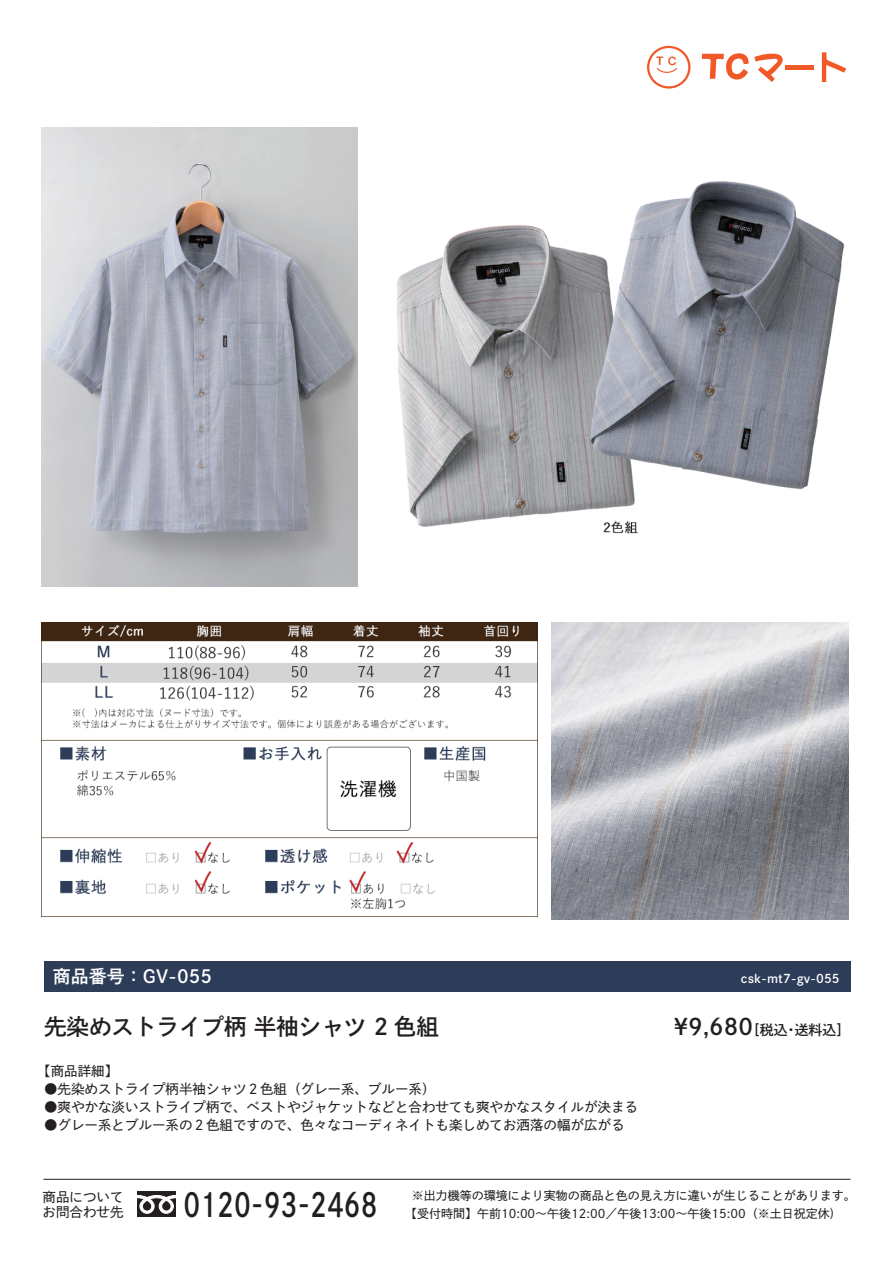
<style>
.page{position:relative;width:893px;height:1263px;background:#fff}
.page>*{position:absolute;margin:0;border:0;box-sizing:border-box;transform-origin:0 0}
.t1{font:32.55px "DNP Shuei Go Kin Std B";color:#231f20;scale:.8 1}
.t2{font:22.5px "DNP Shuei Go Kin Std B";color:#231f20}
.t3{font:18px "DNP Shuei Go Kin Std B";color:#fff}
.t4{font:13.95px "DNP Shuei Go Kin Std B";color:#231f20}
.t5{font:13.5px/15px "DNP Shuei Go Kin Std M";color:#231f20}
.t6{font:12px "DNP Shuei Go Kin Std M";color:#231f20}
.t7{font:12px "DNP Shuei Go Kin Std B";color:#fff}
.s1{font-size:22.5px}
</style>
<div class="page">
<img style="left:396px;top:181px;width:449px;height:353px">
<img style="left:552px;top:623px;width:296px;height:296px">
<img style="left:42px;top:623px;width:495px;height:287px">
<img style="left:41px;top:128px;width:317px;height:458px">
<div style="left:44px;top:961px;width:806px;height:31px;background:#2d3c59"></div>
<div style="left:137px;top:1191px;width:39px;height:26px;background:#231f20"></div>
<svg style="left:137px;top:1195px;width:39px;height:19px"></svg>
<hr style="left:43px;top:1179px;width:807px;height:1px;background:#231f20">
<svg style="left:822px;top:52px;width:24px;height:30px"></svg>
<svg style="left:702px;top:53px;width:81px;height:29px"></svg>
<div style="left:785px;top:65px;width:28px;height:5px;background:#f15929"></div>
<svg style="left:647px;top:46px;width:43px;height:43px"></svg>
<div style="left:649px;top:48px;width:39px;height:38px;background:#fff;border-radius:50%"></div>
<svg style="left:656px;top:56px;width:21px;height:17px"></svg>
<h3 class="t3" style="left:53px;top:964px;width:161px">商品番号：GV-055</h3>
<p class="t7" style="left:741px;top:970px;width:100px">csk-mt7-gv-055</p>
<h2 class="t2" style="left:44px;top:1011px;width:396px">先染めストライプ柄 半袖シャツ 2 色組</h2>
<p class="t4" style="left:674px;top:1020px;width:178px"><span class="s1">¥9,680</span>［税込・送料込］</p>
<p class="t5" style="left:37px;top:1064px;width:82px">【商品詳細】</p>
<p class="t5" style="left:44px;top:1082px;width:393px">●先染めストライプ柄半袖シャツ２色組（グレー系、ブルー系）</p>
<p class="t5" style="left:44px;top:1100px;width:596px">●爽やかな淡いストライプ柄で、ベストやジャケットなどと合わせても爽やかなスタイルが決まる</p>
<p class="t5" style="left:44px;top:1118px;width:582px">●グレー系とブルー系の２色組ですので、色々なコーディネイトも楽しめてお洒落の幅が広がる</p>
<p class="t5" style="left:43px;top:1189px;width:82px">商品についてお問合わせ先</p>
<h1 class="t1" style="left:184px;top:1182px;width:244px">0120-93-2468</h1>
<p class="t6" style="left:412px;top:1188px;width:445px">※出力機等の環境により実物の商品と色の見え方に違いが生じることがあります。</p>
<p class="t6" style="left:411px;top:1205px;width:436px">【受付時間】午前10:00～午後12:00／午後13:00～午後15:00（※土日祝定休)　</p>
</div>
